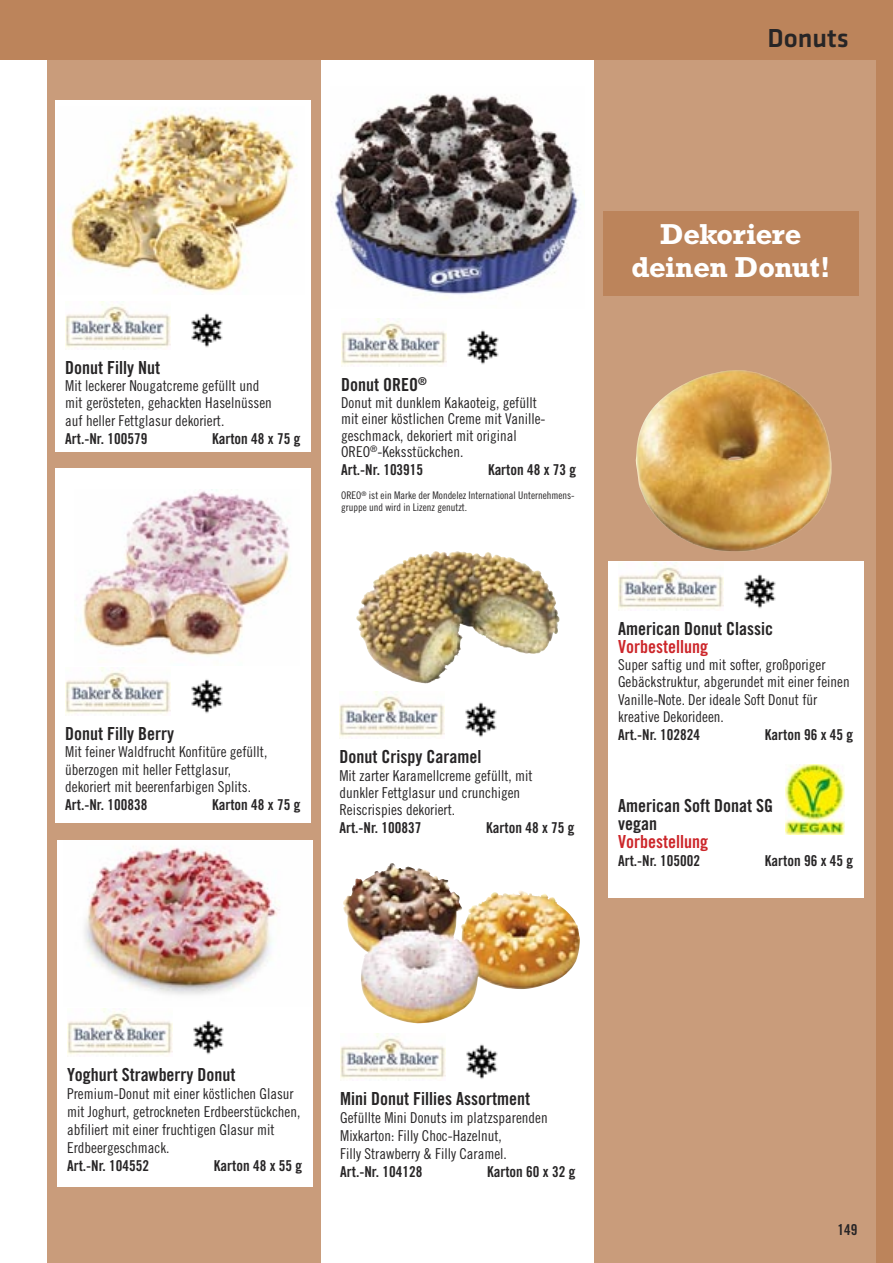
<style>
.page{position:relative;width:893px;height:1263px;background:#fff}
.page>*{position:absolute;margin:0;border:0;box-sizing:border-box;transform-origin:0 0}
.t1{font:700 27px "Rockwell";letter-spacing:-.015em;color:#fff}
.t2{font:500 27px "Klavika";color:#272526}
.t3{font:18px "Trade Gothic Bold Cond Twenty";color:#272526}
.t4{font:18px "Trade Gothic Bold Cond Twenty";color:#cc262a}
.t5{font:15px/18px "Trade Gothic Cond Eighteen";color:#272526}
.t6{font:15px "Trade Gothic Bold Cond Twenty";color:#272526}
.t7{font:10.5px/12px "Trade Gothic Cond Eighteen";color:#272526}
</style>
<div class="page">
<div style="left:594px;top:0;width:299px;height:1263px;background:#c99c7b"></div>
<div style="left:47px;top:0;width:274px;height:1263px;background:#c99c7b"></div>
<div style="left:0;top:0;width:893px;height:60px;background:#bc845b"></div>
<div style="left:55px;top:468px;width:255px;height:200px;background:#fff"></div>
<img style="left:76px;top:490px;width:215px;height:166px">
<div style="left:55px;top:666px;width:255px;height:157px;background:#fff"></div>
<img style="left:65px;top:668px;width:105px;height:47px">
<img style="left:191px;top:679px;width:32px;height:35px">
<img style="left:356px;top:551px;width:204px;height:83px">
<img style="left:339px;top:691px;width:105px;height:47px">
<img style="left:465px;top:702px;width:32px;height:35px">
<div style="left:57px;top:840px;width:255px;height:173px;background:#fff"></div>
<img style="left:84px;top:846px;width:196px;height:149px">
<div style="left:57px;top:1007px;width:255px;height:179px;background:#fff"></div>
<img style="left:67px;top:1008px;width:105px;height:48px">
<img style="left:193px;top:1020px;width:31px;height:35px">
<img style="left:343px;top:863px;width:237px;height:160px">
<img style="left:340px;top:1033px;width:105px;height:47px">
<img style="left:466px;top:1044px;width:32px;height:35px">
<img style="left:331px;top:93px;width:254px;height:205px">
<img style="left:341px;top:319px;width:105px;height:47px">
<img style="left:467px;top:330px;width:32px;height:35px">
<div style="left:55px;top:100px;width:255px;height:196px;background:#fff"></div>
<img style="left:70px;top:109px;width:227px;height:184px">
<div style="left:55px;top:295px;width:255px;height:157px;background:#fff"></div>
<img style="left:65px;top:302px;width:105px;height:47px">
<img style="left:191px;top:313px;width:32px;height:35px">
<div style="left:876px;top:0;width:17px;height:1263px;background:#bc845b"></div>
<img style="left:635px;top:370px;width:197px;height:181px">
<div style="left:608px;top:561px;width:255px;height:336px;background:#fff"></div>
<img style="left:618px;top:562px;width:105px;height:48px">
<img style="left:744px;top:574px;width:32px;height:35px">
<img style="left:786px;top:764px;width:58px;height:71px">
<div style="left:603px;top:211px;width:256px;height:85px;background:#bc845b"></div>
<p class="t2" style="left:767px;top:28px;width:83px">Donuts</p>
<p class="t3" style="left:65px;top:361px;width:96px">Donut Filly Nut</p>
<p class="t5" style="left:65px;top:378px;width:208px;line-height:17.2px">Mit leckerer Nougatcreme gefüllt und mit gerösteten, gehackten Haselnüssen auf heller Fettglasur dekoriert.</p>
<p class="t6" style="left:65px;top:433px;width:84px">Art.-Nr. 100579</p>
<p class="t6" style="left:212px;top:433px;width:90px">Karton 48 x 75 g</p>
<p class="t3" style="left:341px;top:378px;width:87px">Donut OREO<sup>®</sup></p>
<p class="t5" style="left:341px;top:395px;width:206px;line-height:16.5px">Donut mit dunklem Kakaoteig, gefüllt mit einer köstlichen Creme mit Vanille - geschmack, dekoriert mit original OREO<sup>®</sup>-Keksstückchen.</p>
<p class="t6" style="left:341px;top:464px;width:84px">Art.-Nr. 103915</p>
<p class="t6" style="left:488px;top:464px;width:90px">Karton 48 x 73 g</p>
<p class="t7" style="left:341px;top:490px;width:235px">OREO<sup>®</sup> ist ein Marke der Mondelez International Unternehmens&shy;gruppe und wird in Lizenz genutzt.</p>
<p class="t1" style="left:660px;top:226px;width:142px">Dekoriere</p>
<p class="t1" style="left:631px;top:258px;width:200px">deinen Donut!</p>
<p class="t3" style="left:65px;top:727px;width:110px">Donut Filly Berry</p>
<p class="t5" style="left:65px;top:744px;width:204px">Mit feiner Waldfrucht Konfitüre gefüllt,</p>
<p class="t5" style="left:65px;top:761px;width:167px">überzogen mit heller Fettglasur,</p>
<p class="t5" style="left:65px;top:779px;width:187px">dekoriert mit beerenfarbigen Splits.</p>
<p class="t6" style="left:65px;top:799px;width:84px">Art.-Nr. 100838</p>
<p class="t6" style="left:212px;top:799px;width:90px">Karton 48 x 75 g</p>
<p class="t3" style="left:339px;top:750px;width:143px">Donut Crispy Caramel</p>
<p class="t5" style="left:339px;top:767px;width:195px">Mit zarter Karamellcreme gefüllt, mit</p>
<p class="t5" style="left:339px;top:785px;width:182px">dunkler Fettglasur und crunchigen</p>
<p class="t5" style="left:339px;top:802px;width:117px">Reiscrispies dekoriert.</p>
<p class="t6" style="left:339px;top:822px;width:84px">Art.-Nr. 100837</p>
<p class="t6" style="left:486px;top:822px;width:90px">Karton 48 x 75 g</p>
<p class="t3" style="left:618px;top:622px;width:156px">American Donut Classic</p>
<p class="t4" style="left:618px;top:640px;width:91px">Vorbestellung</p>
<p class="t5" style="left:618px;top:657px;width:233px;line-height:17.2px">Super saftig und mit softer, großporiger Gebäckstruktur, abgerundet mit einer feinen Vanille-Note. Der ideale Soft Donut für kreative Dekorideen.</p>
<p class="t6" style="left:618px;top:729px;width:84px">Art.-Nr. 102824</p>
<p class="t6" style="left:765px;top:729px;width:90px">Karton 96 x 45 g</p>
<p class="t3" style="left:618px;top:799px;width:156px">American Soft Donat SG</p>
<p class="t3" style="left:618px;top:817px;width:40px">vegan</p>
<p class="t4" style="left:618px;top:835px;width:91px">Vorbestellung</p>
<p class="t6" style="left:618px;top:855px;width:84px">Art.-Nr. 105002</p>
<p class="t6" style="left:765px;top:855px;width:90px">Karton 96 x 45 g</p>
<p class="t3" style="left:67px;top:1068px;width:170px">Yoghurt Strawberry Donut</p>
<p class="t5" style="left:67px;top:1085px;width:235px">Premium-Donut mit einer köstlichen Glasur mit Joghurt, getrockneten Erdbeerstückchen, abfiliert mit einer fruchtigen Glasur mit Erdbeergeschmack.</p>
<p class="t6" style="left:67px;top:1160px;width:84px">Art.-Nr. 104552</p>
<p class="t6" style="left:214px;top:1160px;width:90px">Karton 48 x 55 g</p>
<p class="t3" style="left:340px;top:1092px;width:191px">Mini Donut Fillies Assortment</p>
<p class="t5" style="left:340px;top:1110px;width:209px">Gefüllte Mini Donuts im platzsparenden<br>Mixkarton: Filly Choc-Hazelnut,<br>Filly Strawberry &amp; Filly Caramel.</p>
<p class="t6" style="left:340px;top:1166px;width:84px">Art.-Nr. 104128</p>
<p class="t6" style="left:487px;top:1166px;width:90px">Karton 60 x 32 g</p>
<p class="t6" style="left:837px;top:1224px;width:21px">149</p>
</div>
